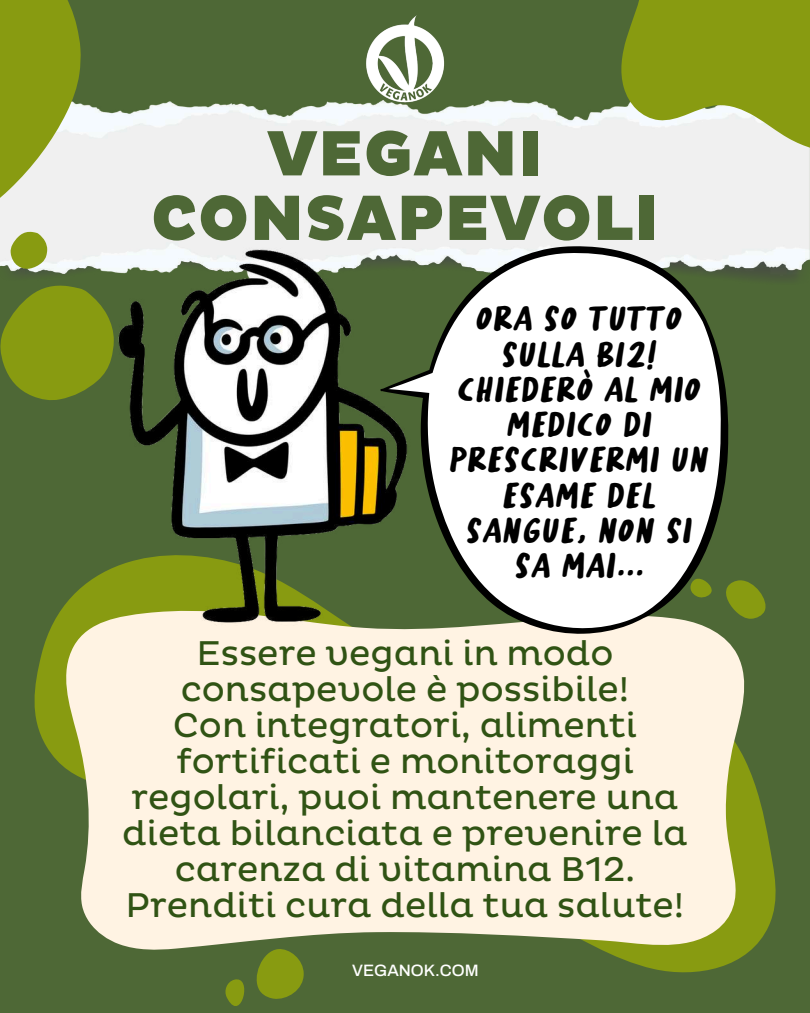
<style>
.page{position:relative;width:810px;height:1013px;background:#fff}
.page>*{position:absolute;margin:0;border:0;box-sizing:border-box;transform-origin:0 0}
.t1{font:900 65px/64.5px "Pluto";color:#4e6836;text-align:center}
.t2{font:41.8px/35.3px "Long Weekend";letter-spacing:-.005em;color:#000;text-align:center}
.t3{font:35px/36px "Pluto";color:#305314;text-align:center}
.t4{font:500 16.5px "Archivo";color:#fff}
</style>
<div class="page">
<div style="left:0;top:0;width:810px;height:1012px;background:#4e6836"></div>
<img style="left:366px;top:15px;width:79px;height:86px">
<svg style="left:34px;top:638px;width:742px;height:335px"></svg>
<svg style="left:59px;top:634px;width:692px;height:319px;background:#efe6d0"></svg>
<svg style="left:223px;top:948px;width:81px;height:58px"></svg>
<svg style="left:729px;top:580px;width:37px;height:39px"></svg>
<img style="left:9px;top:101px;width:801px;height:179px">
<svg style="left:619px;top:0;width:191px;height:154px;background:#9ead46"></svg>
<svg style="left:0;top:0;width:81px;height:269px;background:#a7b457"></svg>
<svg style="left:0;top:287px;width:47px;height:113px"></svg>
<svg style="left:499px;top:246px;width:230px;height:388px;background:#e2e4df"></svg>
<img style="left:47px;top:197px;width:452px;height:463px">
<h1 class="t1" style="left:151px;top:123px;width:510px">VEGANI<br>CONSAPEVOLI</h1>
<p class="t2" style="left:450px;top:304px;width:262px">ORA SO TUTTO<br>SULLA B12!<br>CHIEDERÒ AL MIO<br>MEDICO DI<br>PRESCRIVERMI UN<br>ESAME DEL<br>SANGUE, NON SI<br>SA MAI...</p>
<p class="t3" style="left:122px;top:636px;width:567px">Essere vegani in modo consapevole è possibile!<br>Con integratori, alimenti fortificati e monitoraggi regolari, puoi mantenere una dieta bilanciata e prevenire la carenza di vitamina B12.<br>Prenditi cura della tua salute!</p>
<p class="t4" style="left:352px;top:961px;width:128px">VEGANOK.COM</p>
</div>
